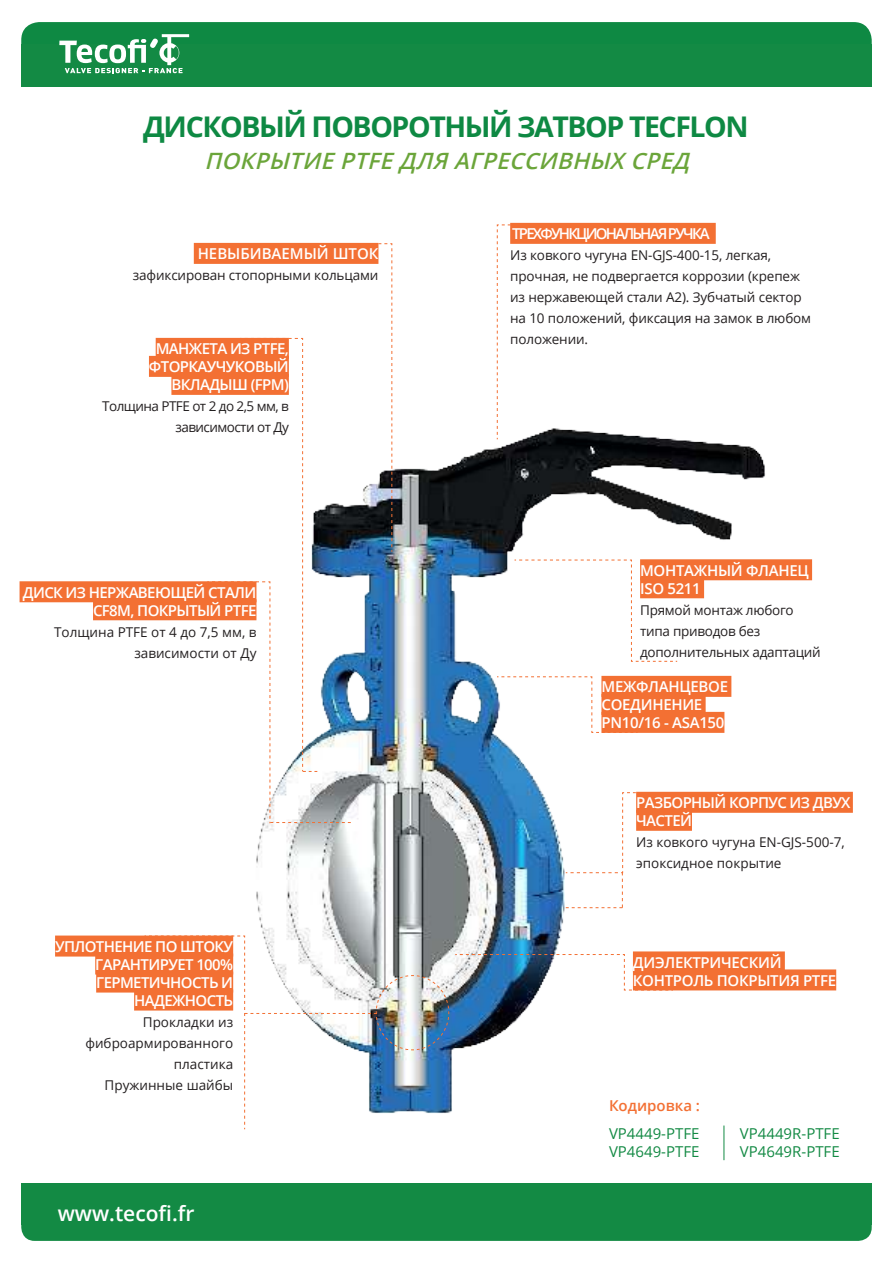
<style>
.page{position:relative;width:893px;height:1263px;background:#fff}
.page>*{position:absolute;margin:0;border:0;box-sizing:border-box;transform-origin:0 0}
.t1{font:700 28.5px "Open Sans";letter-spacing:-.05em;color:#0e8943}
.t2{font:italic 600 22.5px "Open Sans";color:#6ba53a}
.t3{font:600 21px "Open Sans";color:#fff}
.t4{font:600 15px/18px "Open Sans";letter-spacing:-.04em;color:#fff;text-align:right}
.t5{font:600 15px/18px "Open Sans";letter-spacing:-.02em;color:#fff}
.t6{font:15px/18px "Open Sans";color:#138a44}
.t7{font:600 15px "Open Sans";letter-spacing:-.12em;color:#fff}
.t8{font:600 15px "Open Sans";color:#fff}
.t9{font:600 15px "Open Sans";color:#f37033}
.t10{font:13.5px/21px "Open Sans";letter-spacing:-.01em;color:#231f20}
.t11{font:13.5px/21px "Open Sans";letter-spacing:-.04em;color:#231f20;text-align:right}
</style>
<div class="page">
<img style="left:193px;top:429px;width:623px;height:562px">
<div style="left:510px;top:223px;width:206px;height:21px;background:#f37033"></div>
<svg style="left:496px;top:224px;width:68px;height:216px"></svg>
<div style="left:640px;top:559px;width:172px;height:21px;background:#f37033"></div>
<div style="left:640px;top:577px;width:64px;height:21px;background:#f37033"></div>
<svg style="left:514px;top:559px;width:164px;height:103px"></svg>
<div style="left:636px;top:792px;width:217px;height:21px;background:#f37033"></div>
<div style="left:194px;top:243px;width:184px;height:21px;background:#f37033"></div>
<div style="left:55px;top:935px;width:178px;height:21px;background:#f37033"></div>
<div style="left:95px;top:953px;width:138px;height:21px;background:#f37033"></div>
<div style="left:96px;top:971px;width:137px;height:21px;background:#f37033"></div>
<div style="left:134px;top:989px;width:99px;height:21px;background:#f37033"></div>
<div style="left:601px;top:676px;width:130px;height:21px;background:#f37033"></div>
<div style="left:601px;top:694px;width:105px;height:21px;background:#f37033"></div>
<div style="left:601px;top:712px;width:123px;height:21px;background:#f37033"></div>
<svg style="left:496px;top:676px;width:142px;height:57px"></svg>
<div style="left:20px;top:581px;width:236px;height:21px;background:#f37033"></div>
<div style="left:93px;top:599px;width:163px;height:21px;background:#f37033"></div>
<svg style="left:565px;top:792px;width:146px;height:116px"></svg>
<div style="left:156px;top:338px;width:133px;height:21px;background:#f37033"></div>
<div style="left:149px;top:356px;width:140px;height:21px;background:#f37033"></div>
<div style="left:171px;top:374px;width:118px;height:21px;background:#f37033"></div>
<svg style="left:207px;top:243px;width:186px;height:581px"></svg>
<div style="left:633px;top:951px;width:152px;height:21px;background:#f37033"></div>
<div style="left:633px;top:969px;width:203px;height:21px;background:#f37033"></div>
<svg style="left:144px;top:935px;width:530px;height:195px"></svg>
<div style="left:21px;top:22px;width:851px;height:50px;background:#0e8943;border-radius:18px"></div>
<div style="left:21px;top:44px;width:851px;height:43px;background:#138a44"></div>
<svg style="left:59px;top:34px;width:130px;height:39px"></svg>
<hr style="left:724px;top:1125px;width:1px;height:35px;background:#138a44">
<div style="left:21px;top:1210px;width:851px;height:31px;background:#138a44;border-radius:14px"></div>
<div style="left:21px;top:1183px;width:851px;height:42px;background:#138a44"></div>
<h1 class="t1" style="left:143px;top:107px;width:607px">ДИСКОВЫЙ ПОВОРОТНЫЙ ЗАТВОР TECFLON</h1>
<h2 class="t2" style="left:204px;top:145px;width:493px">ПОКРЫТИЕPTFEДЛЯ АГРЕССИВНЫХ СРЕД</h2>
<p class="t8" style="left:198px;top:244px;width:182px">НЕВЫБИВАЕМЫЙ ШТОК</p>
<p class="t10" style="left:133px;top:265px;width:247px">зафиксирован стопорными кольцами</p>
<p class="t4" style="left:149px;top:340px;width:141px">МАНЖЕТА ИЗ PTFE,<br>ФТОРКАУЧУКОВЫЙ<br>ВКЛАДЫШ (FPM)</p>
<p class="t11" style="left:102px;top:396px;width:188px">Толщина PTFE от 2 до 2,5 мм, в зависимости от Ду</p>
<p class="t4" style="left:23px;top:583px;width:235px">ДИСК ИЗ НЕРЖАВЕЮЩЕЙ СТАЛИ<br>CF8M, ПОКРЫТЫЙ PTFE</p>
<p class="t10" style="left:54px;top:621px;width:204px;text-align:right">Толщина PTFE от 4 до 7,5 мм, в зависимости от Ду</p>
<p class="t4" style="left:55px;top:937px;width:180px">УПЛОТНЕНИЕ ПО ШТОКУ<br>ГАРАНТИРУЕТ 100%<br>ГЕРМЕТИЧНОСТЬ И<br>НАДЕЖНОСТЬ</p>
<p class="t10" style="left:85px;top:1011px;width:149px;text-align:right">Прокладки из фиброармированного пластика<br>Пружинные шайбы</p>
<h3 class="t3" style="left:58px;top:1199px;width:138px">www.tecofi.fr</h3>
<p class="t7" style="left:512px;top:224px;width:199px">ТРЕХФУНКЦИОНАЛЬНАЯ РУЧКА</p>
<p class="t10" style="left:510px;top:245px;width:302px">Из ковкого чугуна EN-GJS-400-15, легкая, прочная, не подвергается коррозии (крепеж из нержавеющей стали A2). Зубчатый сектор на 10 положений, фиксация на замок в любом положении.</p>
<p class="t5" style="left:640px;top:561px;width:170px">МОНТАЖНЫЙ ФЛАНЕЦ<br>ISO 5211</p>
<p class="t10" style="left:640px;top:599px;width:182px">Прямой монтаж любого типа приводов без дополнительных адаптаций</p>
<p class="t5" style="left:601px;top:678px;width:128px">МЕЖФЛАНЦЕВОЕ<br>СОЕДИНЕНИЕ<br>PN10/16 - ASA150</p>
<p class="t4" style="left:636px;top:793px;width:216px;text-align:left">РАЗБОРНЫЙ КОРПУС ИЗ ДВУХ<br>ЧАСТЕЙ</p>
<p class="t10" style="left:636px;top:831px;width:210px">Из ковкого чугуна EN-GJS-500-7, эпоксидное покрытие</p>
<p class="t5" style="left:633px;top:953px;width:205px">ДИЭЛЕКТРИЧЕСКИЙ<br>КОНТРОЛЬ ПОКРЫТИЯ PTFE</p>
<p class="t9" style="left:609px;top:1095px;width:93px">Кодировка :</p>
<p class="t6" style="left:609px;top:1124px;width:92px">VP4449-PTFE<br>VP4649-PTFE</p>
<p class="t6" style="left:740px;top:1124px;width:101px">VP4449R-PTFE<br>VP4649R-PTFE</p>
</div>
